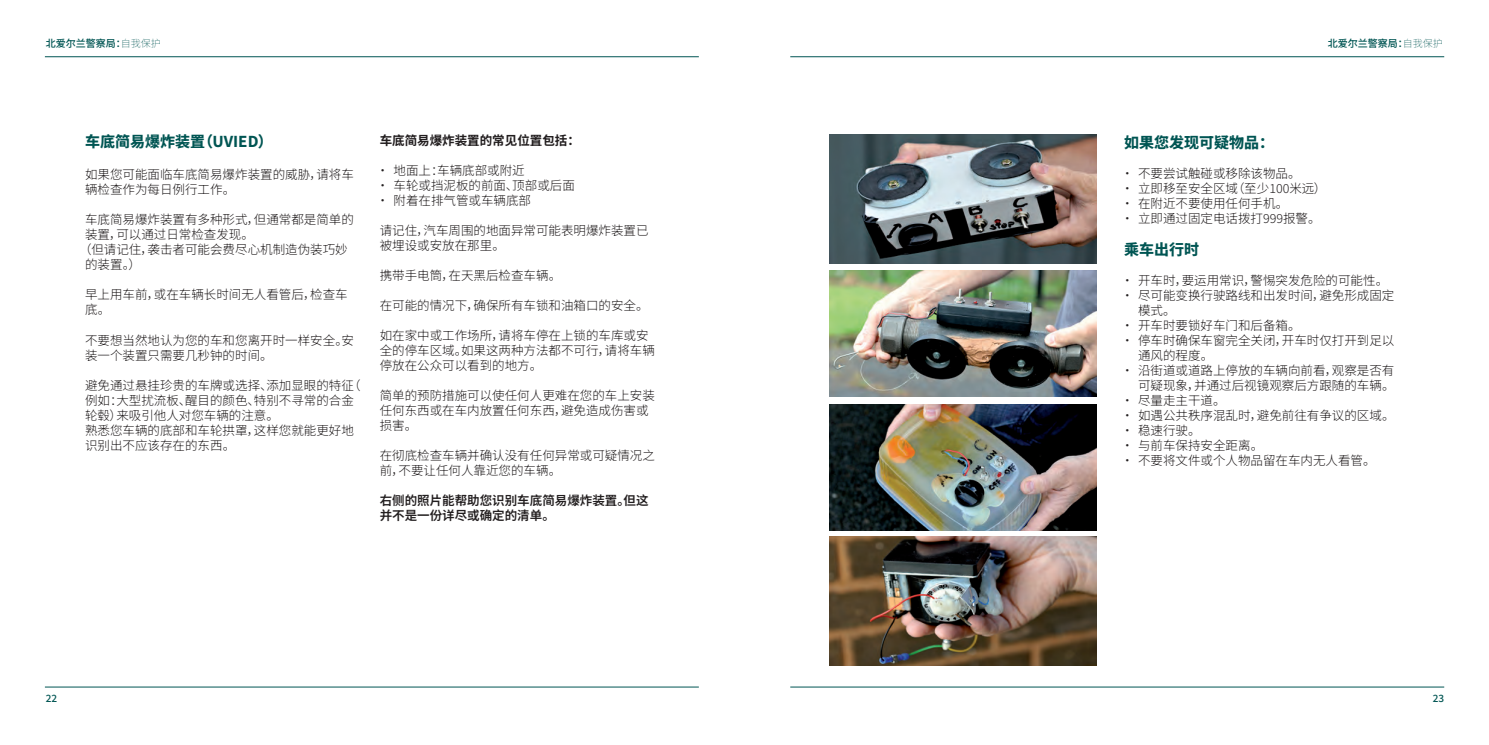
<style>
.page{position:relative;width:1489px;height:745px;background:#fff}
.page>*{position:absolute;margin:0;border:0;box-sizing:border-box;transform-origin:0 0}
.BODY{font:800 15px "Noto Sans SC";color:#005553}
.BODY-2{font:300 12.5px/15px "Noto Sans SC";color:#231f20}
.BODY_BULLETS{font:300 12.5px/15px "Noto Sans SC";color:#231f20}
.BODY-3{font:600 12.5px/15px "Noto Sans SC";color:#231f20}
.BODY-4{font:700 12.5px "Noto Sans SC";color:#231f20}
.t1{font:500 10px "Noto Sans SC";color:#005553}
.s1{font-weight:100}
</style>
<div class="page">
<hr style="left:45px;top:56px;width:653px;height:1px;background:#005553">
<hr style="left:45px;top:686px;width:653px;height:1px;background:#005553">
<hr style="left:790px;top:56px;width:653px;height:1px;background:#005553">
<hr style="left:790px;top:686px;width:653px;height:1px;background:#005553">
<img style="left:829px;top:270px;width:267px;height:126px">
<img style="left:829px;top:404px;width:267px;height:126px">
<img style="left:829px;top:536px;width:267px;height:129px">
<img style="left:829px;top:135px;width:267px;height:128px">
<p class="t1" style="left:46px;top:37px;width:116px">北爱尔兰警察局：<span class="s1">自我保护</span></p>
<p class="t1" style="left:1327px;top:37px;width:116px">北爱尔兰警察局：<span class="s1">自我保护</span></p>
<p class="BODY" style="left:85px;top:133px;width:189px">车底简易爆炸装置（UVIED）</p>
<p class="BODY-2" style="left:85px;top:167px;width:270px">如果您可能面临车底简易爆炸装置的威胁，请将车辆检查作为每日例行工作。</p>
<p class="BODY-2" style="left:85px;top:212px;width:270px">车底简易爆炸装置有多种形式，但通常都是简单的装置，可以通过日常检查发现。</p>
<p class="BODY-2" style="left:85px;top:242px;width:264px;text-indent:-6px">（但请记住，袭击者可能会费尽心机制造伪装巧妙的装置。）</p>
<p class="BODY-2" style="left:85px;top:287px;width:264px">早上用车前，或在车辆长时间无人看管后，检查车底。</p>
<p class="BODY-2" style="left:85px;top:332px;width:270px">不要想当然地认为您的车和您离开时一样安全。安装一个装置只需要几秒钟的时间。</p>
<p class="BODY-2" style="left:85px;top:377px;width:277px">避免通过悬挂珍贵的车牌或选择、添加显眼的特征（例如：大型扰流板、醒目的颜色、特别不寻常的合金轮毂）来吸引他人对您车辆的注意。</p>
<p class="BODY-2" style="left:85px;top:422px;width:270px">熟悉您车辆的底部和车轮拱罩，这样您就能更好地识别出不应该存在的东西。</p>
<p class="BODY-4" style="left:380px;top:133px;width:201px">车底简易爆炸装置的常见位置包括：</p>
<p class="BODY-2" style="left:376px;top:163px;width:150px">• 地面上：车辆底部或附近</p>
<p class="BODY_BULLETS" style="left:376px;top:178px;width:200px">• 车轮或挡泥板的前面、顶部或后面</p>
<p class="BODY_BULLETS" style="left:376px;top:193px;width:156px">• 附着在排气管或车辆底部</p>
<p class="BODY-2" style="left:380px;top:223px;width:270px">请记住，汽车周围的地面异常可能表明爆炸装置已被埋设或安放在那里。</p>
<p class="BODY-2" style="left:380px;top:268px;width:183px">携带手电筒，在天黑后检查车辆。</p>
<p class="BODY-2" style="left:380px;top:298px;width:270px">在可能的情况下，确保所有车锁和油箱口的安全。</p>
<p class="BODY-2" style="left:380px;top:328px;width:277px">如在家中或工作场所，请将车停在上锁的车库或安全的停车区域。如果这两种方法都不可行，请将车辆停放在公众可以看到的地方。</p>
<p class="BODY-2" style="left:380px;top:388px;width:277px">简单的预防措施可以使任何人更难在您的车上安装任何东西或在车内放置任何东西，避免造成伤害或损害。</p>
<p class="BODY-2" style="left:380px;top:448px;width:277px">在彻底检查车辆并确认没有任何异常或可疑情况之前，不要让任何人靠近您的车辆。</p>
<p class="BODY-3" style="left:380px;top:493px;width:270px">右侧的照片能帮助您识别车底简易爆炸装置。但这并不是一份详尽或确定的清单。</p>
<p class="BODY" style="left:1124px;top:133px;width:151px">如果您发现可疑物品：</p>
<p class="BODY_BULLETS" style="left:1121px;top:166px;width:181px">• 不要尝试触碰或移除该物品。</p>
<p class="BODY_BULLETS" style="left:1121px;top:181px;width:207px">• 立即移至安全区域（至少100米远）</p>
<p class="BODY_BULLETS" style="left:1121px;top:196px;width:169px">• 在附近不要使用任何手机。</p>
<p class="BODY_BULLETS" style="left:1121px;top:211px;width:201px">• 立即通过固定电话拨打999报警。</p>
<p class="BODY" style="left:1124px;top:241px;width:76px">乘车出行时</p>
<p class="BODY_BULLETS" style="left:1121px;top:273px;width:269px">• 开车时，要运用常识，警惕突发危险的可能性。</p>
<p class="BODY_BULLETS" style="left:1137px;top:288px;width:258px;text-indent:-17px">• 尽可能变换行驶路线和出发时间，避免形成固定模式。</p>
<p class="BODY_BULLETS" style="left:1121px;top:318px;width:181px">• 开车时要锁好车门和后备箱。</p>
<p class="BODY_BULLETS" style="left:1137px;top:333px;width:258px;text-indent:-17px">• 停车时确保车窗完全关闭，开车时仅打开到足以通风的程度。</p>
<p class="BODY_BULLETS" style="left:1121px;top:363px;width:275px;text-align:right">• 沿街道或道路上停放的车辆向前看，观察是否有可疑现象，并通过后视镜观察后方跟随的车辆。</p>
<p class="BODY_BULLETS" style="left:1121px;top:393px;width:106px">• 尽量走主干道。</p>
<p class="BODY_BULLETS" style="left:1121px;top:408px;width:275px">• 如遇公共秩序混乱时，避免前往有争议的区域。</p>
<p class="BODY_BULLETS" style="left:1121px;top:423px;width:81px">• 稳速行驶。</p>
<p class="BODY_BULLETS" style="left:1121px;top:438px;width:144px">• 与前车保持安全距离。</p>
<p class="BODY_BULLETS" style="left:1121px;top:453px;width:256px">• 不要将文件或个人物品留在车内无人看管。</p>
<p class="t1" style="left:46px;top:692px;width:13px">22</p>
<p class="t1" style="left:1432px;top:692px;width:13px">23</p>
</div>
